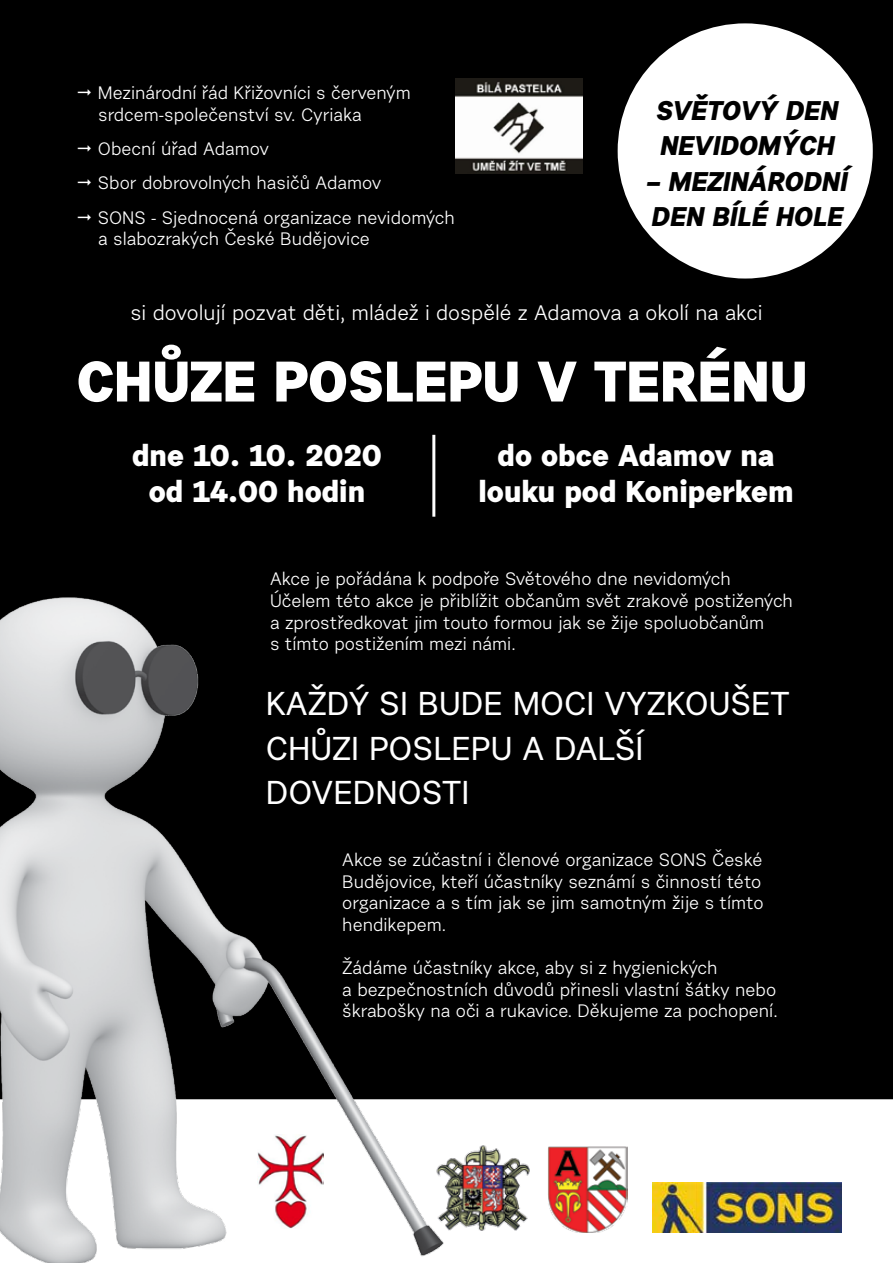
<style>
.page{position:relative;width:893px;height:1263px;background:#000}
.page>*{position:absolute;margin:0;border:0;box-sizing:border-box;transform-origin:0 0}
.t1{font:700 57px "Urban Grotesk Me Bl";color:#fff}
.t2{font:33px/44.2px "Urban Grotesk Me Bl";color:#fff}
.t3{font:700 30px/36px "Urban Grotesk Me Bl";color:#fff;text-align:center}
.t4{font:italic 700 27px/35.4px "Urban Grotesk Me Bl";color:#000}
.t5{font:21px "Urban Grotesk Re Bo";color:#fff}
.t6{font:18px/21.6px "Urban Grotesk Re Bo";color:#fff}
</style>
<div class="page">
<div style="left:576px;top:1099px;width:317px;height:164px;background:#fff"></div>
<img style="left:0;top:597px;width:576px;height:666px">
<hr style="left:432px;top:435px;width:3px;height:82px;background:#fff">
<img style="left:455px;top:79px;width:127px;height:95px">
<div style="left:618px;top:23px;width:255px;height:256px;background:#fff;border-radius:50%"></div>
<img style="left:653px;top:1182px;width:189px;height:51px">
<img style="left:548px;top:1145px;width:79px;height:88px">
<div style="left:251px;top:1129px;width:78px;height:105px;background:#fff"></div>
<img style="left:258px;top:1134px;width:66px;height:94px">
<img style="left:433px;top:1143px;width:99px;height:90px">
<p class="t6" style="left:98px;top:82px;width:314px">Mezinárodní řád Křižovníci s červeným srdcem-společenství sv. Cyriaka</p>
<p class="t6" style="left:98px;top:131px;width:358px;line-height:34.3px">Obecní úřad Adamov<br>Sbor dobrovolných hasičů Adamov<br>SONS - Sjednocená organizace nevidomých</p>
<p class="t6" style="left:98px;top:228px;width:273px">a slabozrakých České Budějovice</p>
<h3 class="t4" style="left:656px;top:92px;width:184px">SVĚTOVÝ DEN<br>NEVIDOMÝCH</h3>
<h3 class="t4" style="left:647px;top:163px;width:202px">– MEZINÁRODNÍ<br>DEN BÍLÉ HOLE</h3>
<p class="t5" style="left:131px;top:300px;width:633px">si dovolují pozvat děti, mládež i dospělé z Adamova a okolí na akci</p>
<h1 class="t1" style="left:77px;top:345px;width:732px">CHŮZE POSLEPU V TERÉNU</h1>
<h3 class="t3" style="left:132px;top:437px;width:251px">dne 10. 10. 2020 od 14.00 hodin</h3>
<h3 class="t3" style="left:478px;top:437px;width:316px">do obce Adamov na louku pod Koniperkem</h3>
<p class="t6" style="left:270px;top:568px;width:524px">Akce je pořádána k podpoře Světového dne nevidomých Účelem této akce je přiblížit občanům svět zrakově postižených a zprostředkovat jim touto formou jak se žije spoluobčanům<br>s tímto postižením mezi námi.</p>
<h2 class="t2" style="left:266px;top:681px;width:526px">KAŽDÝ SI BUDE MOCI VYZKOUŠET<br>CHŮZI POSLEPU A DALŠÍ<br>DOVEDNOSTI</h2>
<p class="t6" style="left:342px;top:849px;width:423px">Akce se zúčastní i členové organizace SONS České Budějovice, kteří účastníky seznámí s činností této organizace a s tím jak se jim samotným žije s tímto hendikepem.</p>
<p class="t6" style="left:342px;top:957px;width:437px">Žádáme účastníky akce, aby si z hygienických<br>a bezpečnostních důvodů přinesli vlastní šátky nebo škrabošky na oči a rukavice. Děkujeme za pochopení.</p>
</div>
